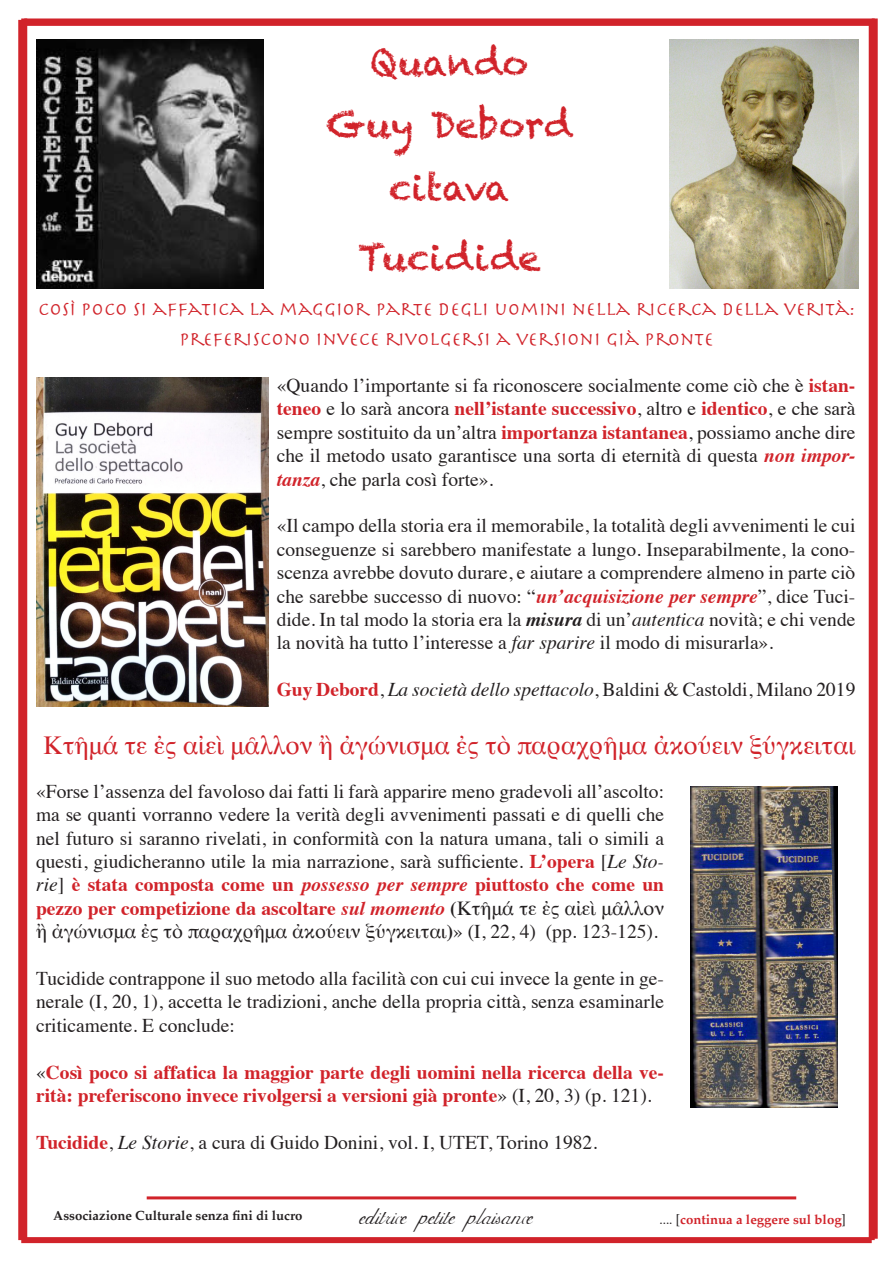
<style>
.page{position:relative;width:893px;height:1263px;background:#fff}
.page>*{position:absolute;margin:0;border:0;box-sizing:border-box;transform-origin:0 0}
.t1{font:38.4px "Adine Kirnberg";color:#231f20}
.t2{font:36px "Chalkduster";color:#d1232a}
.t3{font:25.5px "Times";color:#d1232a}
.t4{font:19.5px/23.4px "Times";color:#231f20;text-align:justify}
.t5{font:700 19.5px/23.4px "Times";color:#d1232a}
.t6{font:19.5px "Herculanum";color:#d1232a}
.t7{font:700 13.2px "Palatino";color:#231f20}
.t8{font:700 13.2px "Palatino";color:#d1232a}
.s1{font-weight:700;color:#d1232a}
.s2{font-weight:700;font-style:italic;color:#d1232a}
.s3{font-weight:700;font-style:italic}
.s4{font-style:italic}
.s5{font-weight:700}
.s6{font-weight:400;color:#231f20}
</style>
<div class="page">
<div style="left:21px;top:20px;width:851px;height:6px;background:#d1232a"></div>
<div style="left:21px;top:1237px;width:851px;height:6px;background:#d1232a"></div>
<div style="left:869px;top:20px;width:6px;height:1220px;background:#d1232a"></div>
<div style="left:18px;top:20px;width:6px;height:1220px;background:#d1232a"></div>
<div style="left:24px;top:18px;width:851px;height:6px;background:#d1232a"></div>
<div style="left:872px;top:18px;width:6px;height:1221px;background:#d1232a"></div>
<div style="left:21px;top:18px;width:6px;height:1221px;background:#d1232a"></div>
<hr style="left:147px;top:1196px;width:649px;height:3px;background:#d1232a">
<img style="left:669px;top:40px;width:190px;height:248px">
<img style="left:36px;top:40px;width:227px;height:248px">
<img style="left:690px;top:786px;width:148px;height:321px">
<img style="left:36px;top:377px;width:232px;height:330px">
<p class="t2" style="left:371px;top:42px;width:159px">Quando</p>
<p class="t2" style="left:326px;top:104px;width:248px">Guy Debord</p>
<p class="t2" style="left:389px;top:166px;width:122px">citava</p>
<p class="t2" style="left:358px;top:236px;width:184px">Tucidide</p>
<p class="t6" style="left:38px;top:297px;width:819px">COSÌ POCO SI AFFATICA LA MAGGIOR PARTE DEGLI UOMINI NELLA RICERCA DELLA VERITÀ:</p>
<p class="t6" style="left:179px;top:327px;width:536px">PREFERISCONO INVECE RIVOLGERSI A VERSIONI GIÀ PRONTE</p>
<p class="t4" style="left:277px;top:372px;width:580px">«Quando l’importante si fa riconoscere socialmente come ciò che è <span class="s1">istan&shy;teneo</span> e lo sarà ancora <span class="s1">nell’istante successivo</span>, altro e <span class="s1">identico</span>, e che sarà sempre sostituito da un’altra <span class="s1">importanza istantanea</span>, possiamo anche dire che il metodo usato garantisce una sorta di eternità di questa <span class="s2">non impor&shy;tanza</span>, che parla così forte».</p>
<p class="t4" style="left:277px;top:512px;width:580px">«Il campo della storia era il memorabile, la totalità degli avvenimenti le cui conseguenze si sarebbero manifestate a lungo. Inseparabilmente, la cono&shy;scenza avrebbe dovuto durare, e aiutare a comprendere almeno in parte ciò che sarebbe successo di nuovo: “<span class="s2">un’acquisizione per sempre</span>”, dice Tuci&shy;dide. In tal modo la storia era la <span class="s3">misura</span> di un’<span class="s4">autentica</span> novità; e chi vende la novità ha tutto l’interesse a <span class="s4">far sparire</span> il modo di misurarla».</p>
<p class="t4" style="left:277px;top:676px;width:580px"><span class="s1">Guy Debord</span>, <span class="s4">La società dello spettacolo</span>, Baldini &amp; Castoldi, Milano 2019</p>
<p class="t3" style="left:43px;top:722px;width:814px">Κτῆμά τε ἐς αἰεὶ μᾶλλον ἢ ἀγώνισμα ἐς τὸ παραχρῆμα ἀκούειν ξύγκειται</p>
<p class="t4" style="left:36px;top:778px;width:629px">«Forse l’assenza del favoloso dai fatti li farà apparire meno gradevoli all’ascolto: ma se quanti vorranno vedere la verità degli avvenimenti passati e di quelli che nel futuro si saranno rivelati, in conformità con la natura umana, tali o simili a questi, giudicheranno utile la mia narrazione, sarà sufficiente. <span class="s1">L’opera</span> [<span class="s4">Le Sto&shy;rie</span>] <span class="s1">è stata composta come un</span> <span class="s2">possesso per sempre</span> <span class="s1">piuttosto che come un pezzo per competizione da ascoltare</span> <span class="s2">sul momento</span> <span class="s5">(</span>Κτῆμά τε ἐς αἰεὶ μᾶλλον ἢ ἀγώνισμα ἐς τὸ παραχρῆμα ἀκούειν ξύγκειται<span class="s5">)</span>» (I, 22, 4) (pp. 123-125).</p>
<p class="t4" style="left:36px;top:965px;width:629px">Tucidide contrappone il suo metodo alla facilità con cui cui invece la gente in ge&shy;nerale (I, 20, 1), accetta le tradizioni, anche della propria città, senza esaminarle criticamente. E conclude:</p>
<p class="t5" style="left:36px;top:1058px;width:629px"><span class="s6">«</span>Così poco si affatica la maggior parte degli uomini nella ricerca della ve&shy;rità: preferiscono invece rivolgersi a versioni già pronte<span class="s6">» (I, 20, 3) (p. 121).</span></p>
<p class="t4" style="left:36px;top:1129px;width:563px"><span class="s1">Tucidide</span>, <span class="s4">Le Storie</span>, a cura di Guido Donini, vol. I, UTET, Torino 1982.</p>
<p class="t7" style="left:53px;top:1204px;width:251px">Associazione Culturale senza fini di lucro</p>
<p class="t1" style="left:360px;top:1198px;width:175px">editrice petite plaisance</p>
<p class="t8" style="left:659px;top:1208px;width:188px"><span class="s6">.... [</span>continua a leggere sul blog<span class="s6">]</span></p>
</div>
